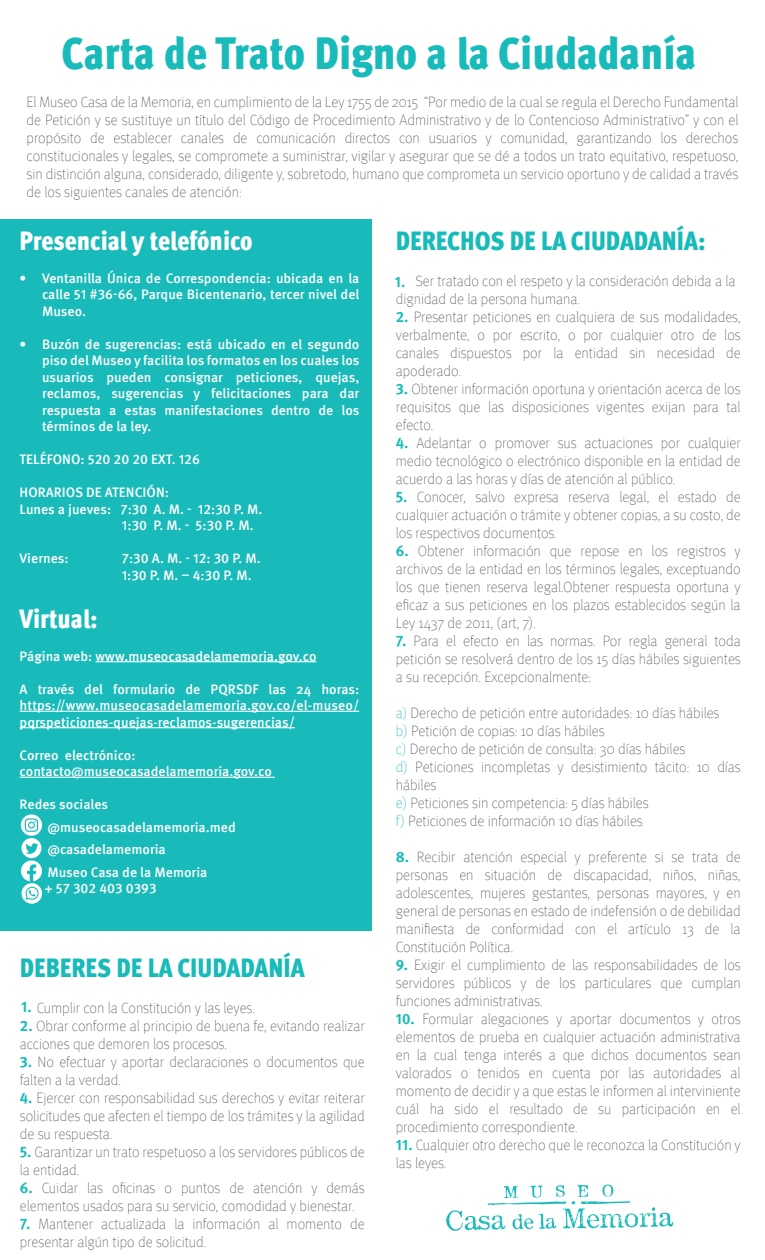
<style>
.page{position:relative;width:765px;height:1260px;background:#fff}
.page>*{position:absolute;margin:0;border:0;box-sizing:border-box;transform-origin:0 0}
.t1{font:900 condensed 45px "Meta Pro";letter-spacing:-.005em;color:#18bbb9}
.t2{font:900 condensed 26.25px "Meta Pro";color:#18bbb9}
.t3{font:900 condensed 26.25px "Meta Pro";color:#fff}
.t4{font:100 15px/18px "Meta Pro";color:#4f5151;text-align:justify}
.t5{font:700 15px "Meta Pro";color:#18bbb9}
.t6{font:500 13.75px/16.5px "Meta Pro";color:#fff;text-align:justify}
.s1{font-weight:700;color:#18bbb9}
.s2{color:#18bbb9}
</style>
<div class="page">
<svg style="left:446px;top:1184px;width:227px;height:47px"></svg>
<div style="left:0;top:219px;width:372px;height:711px;background:#18bbb9"></div>
<hr style="left:96px;top:661px;width:221px;height:1px;background:#fff">
<hr style="left:20px;top:711px;width:339px;height:1px;background:#fff">
<hr style="left:20px;top:727px;width:275px;height:1px;background:#fff">
<hr style="left:20px;top:777px;width:255px;height:1px;background:#fff">
<div style="left:22px;top:883px;width:20px;height:21px;background:#fff;border-radius:50%"></div>
<svg style="left:21px;top:860px;width:21px;height:40px"></svg>
<svg style="left:21px;top:814px;width:21px;height:22px"></svg>
<svg style="left:25px;top:818px;width:13px;height:14px"></svg>
<div style="left:21px;top:838px;width:20px;height:20px;background:#fff;border-radius:50%"></div>
<svg style="left:25px;top:843px;width:13px;height:11px"></svg>
<h1 class="t1" style="left:62px;top:18px;width:636px">Carta de Trato Digno a la Ciudadanía</h1>
<p class="t4" style="left:27px;top:92px;width:713px">El Museo Casa de la Memoria, en cumplimiento de la Ley 1755 de 2015 “Por medio de la cual se regula el Derecho Fundamental de Petición y se sustituye un título del Código de Procedimiento Administrativo y de lo Contencioso Administrativo” y con el propósito de establecer canales de comunicación directos con usuarios y comunidad, garantizando los derechos constitucionales y legales, se compromete a suministrar, vigilar y asegurar que se dé a todos un trato equitativo, respetuoso, sin distinción alguna, considerado, diligente y, sobretodo, humano que comprometa un servicio oportuno y de calidad a través de los siguientes canales de atención:</p>
<h2 class="t2" style="left:396px;top:220px;width:311px">DERECHOS DE LA CIUDADANÍA:</h2>
<p class="t4" style="left:396px;top:272px;width:341px;text-indent:20px">Ser tratado con el respeto y la consideración debida a la dignidad de la persona humana.</p>
<p class="t4" style="left:396px;top:308px;width:346px"><span class="s1">2.</span> Presentar peticiones en cualquiera de sus modalidades, verbalmente, o por escrito, o por cualquier otro de los canales dispuestos por la entidad sin necesidad de apoderado.</p>
<p class="t4" style="left:396px;top:380px;width:346px"><span class="s1">3.</span> Obtener información oportuna y orientación acerca de los requisitos que las disposiciones vigentes exijan para tal efecto.</p>
<p class="t4" style="left:396px;top:434px;width:346px"><span class="s1">4.</span> Adelantar o promover sus actuaciones por cualquier medio tecnológico o electrónico disponible en la entidad de acuerdo a las horas y días de atención al público.</p>
<p class="t4" style="left:396px;top:488px;width:346px"><span class="s1">5.</span> Conocer, salvo expresa reserva legal, el estado de cualquier actuación o trámite y obtener copias, a su costo, de los respectivos documentos.</p>
<p class="t4" style="left:396px;top:542px;width:346px"><span class="s1">6.</span> Obtener información que repose en los registros y archivos de la entidad en los términos legales, exceptuando los que tienen reserva legal.Obtener respuesta oportuna y eficaz a sus peticiones en los plazos establecidos según la Ley 1437 de 2011, (art, 7).</p>
<p class="t4" style="left:396px;top:632px;width:346px"><span class="s1">7.</span> Para el efecto en las normas. Por regla general toda petición se resolverá dentro de los 15 días hábiles siguientes a su recepción. Excepcionalmente:</p>
<p class="t4" style="left:396px;top:704px;width:346px;text-align:left"><span class="s2">a)</span> Derecho de petición entre autoridades: 10 días hábiles<br><span class="s2">b)</span> Petición de copias: 10 días hábiles<br><span class="s2">c)</span> Derecho de petición de consulta: 30 días hábiles<br><span class="s2">d)</span> Peticiones incompletas y desistimiento tácito: 10 días hábiles<br><span class="s2">e)</span> Peticiones sin competencia: 5 días hábiles<br><span class="s2">f)</span> Peticiones de información 10 días hábiles</p>
<p class="t4" style="left:396px;top:848px;width:346px"><span class="s1">8.</span> Recibir atención especial y preferente si se trata de personas en situación de discapacidad, niños, niñas, adolescentes, mujeres gestantes, personas mayores, y en general de personas en estado de indefensión o de debilidad manifiesta de conformidad con el artículo 13 de la Constitución Política.</p>
<p class="t4" style="left:396px;top:956px;width:346px"><span class="s1">9.</span> Exigir el cumplimiento de las responsabilidades de los servidores públicos y de los particulares que cumplan funciones administrativas.</p>
<p class="t4" style="left:396px;top:1010px;width:346px"><span class="s1">10.</span> Formular alegaciones y aportar documentos y otros elementos de prueba en cualquier actuación administrativa en la cual tenga interés a que dichos documentos sean valorados o tenidos en cuenta por las autoridades al momento de decidir y a que estas le informen al interviniente cuál ha sido el resultado de su participación en el procedimiento correspondiente.</p>
<p class="t4" style="left:396px;top:1136px;width:346px"><span class="s1">11.</span> Cualquier otro derecho que le reconozca la Constitución y las leyes.</p>
<h2 class="t3" style="left:20px;top:220px;width:234px">Presencial y telefónico</h2>
<p class="t6" style="left:42px;top:269px;width:319px;text-indent:-22px">• Ventanilla Única de Correspondencia: ubicada en la calle 51 #36-66, Parque Bicentenario, tercer nivel del Museo.</p>
<p class="t6" style="left:42px;top:335px;width:319px;text-indent:-22px">• Buzón de sugerencias: está ubicado en el segundo piso del Museo y facilita los formatos en los cuales los usuarios pueden consignar peticiones, quejas, reclamos, sugerencias y felicitaciones para dar respuesta a estas manifestaciones dentro de los términos de la ley.</p>
<p class="t6" style="left:20px;top:451px;width:182px">TELÉFONO: 520 20 20 EXT. 126</p>
<p class="t6" style="left:20px;top:484px;width:151px">HORARIOS DE ATENCIÓN:</p>
<p class="t6" style="left:20px;top:500px;width:244px">Lunes a jueves: 7:30 A. M. - 12:30 P. M.</p>
<p class="t6" style="left:122px;top:517px;width:133px">1:30 P. M. - 5:30 P. M.</p>
<p class="t6" style="left:20px;top:550px;width:51px">Viernes:</p>
<p class="t6" style="left:122px;top:550px;width:141px">7:30 A. M. - 12: 30 P. M.<br>1:30 P. M. – 4:30 P. M.</p>
<h2 class="t3" style="left:20px;top:598px;width:80px">Virtual:</h2>
<p class="t6" style="left:20px;top:647px;width:298px">Página web: www.museocasadelamemoria.gov.co</p>
<p class="t6" style="left:20px;top:680px;width:341px">A través del formulario de PQRSDF las 24 horas: https://www.museocasadelamemoria.gov.co/el-museo/ pqrspeticiones-quejas-reclamos-sugerencias/</p>
<p class="t6" style="left:20px;top:746px;width:254px">Correo electrónico: contacto@museocasadelamemoria.gov.co</p>
<p class="t6" style="left:47px;top:793px;width:190px;line-height:22.5px;text-align:left;text-indent:-28px">Redes sociales @museocasadelamemoria.med @casadelamemoria<br>Museo Casa de la Memoria</p>
<p class="t6" style="left:44px;top:879px;width:114px">+ 57 302 403 0393</p>
<p class="t5" style="left:395px;top:270px;width:12px">1.</p>
<h2 class="t2" style="left:20px;top:947px;width:286px">DEBERES DE LA CIUDADANÍA</h2>
<p class="t4" style="left:21px;top:998px;width:235px"><span class="s1">1.</span> Cumplir con la Constitución y las leyes.</p>
<p class="t4" style="left:20px;top:1016px;width:346px"><span class="s1">2.</span> Obrar conforme al principio de buena fe, evitando realizar acciones que demoren los procesos.</p>
<p class="t4" style="left:20px;top:1052px;width:346px"><span class="s1">3.</span> No efectuar y aportar declaraciones o documentos que falten a la verdad.</p>
<p class="t4" style="left:20px;top:1088px;width:346px"><span class="s1">4.</span> Ejercer con responsabilidad sus derechos y evitar reiterar solicitudes que afecten el tiempo de los trámites y la agilidad de su respuesta.</p>
<p class="t4" style="left:20px;top:1142px;width:346px"><span class="s1">5.</span> Garantizar un trato respetuoso a los servidores públicos de la entidad.</p>
<p class="t4" style="left:20px;top:1178px;width:346px"><span class="s1">6.</span> Cuidar las oficinas o puntos de atención y demás elementos usados para su servicio, comodidad y bienestar.</p>
<p class="t4" style="left:20px;top:1214px;width:346px"><span class="s1">7.</span> Mantener actualizada la información al momento de presentar algún tipo de solicitud.</p>
</div>
